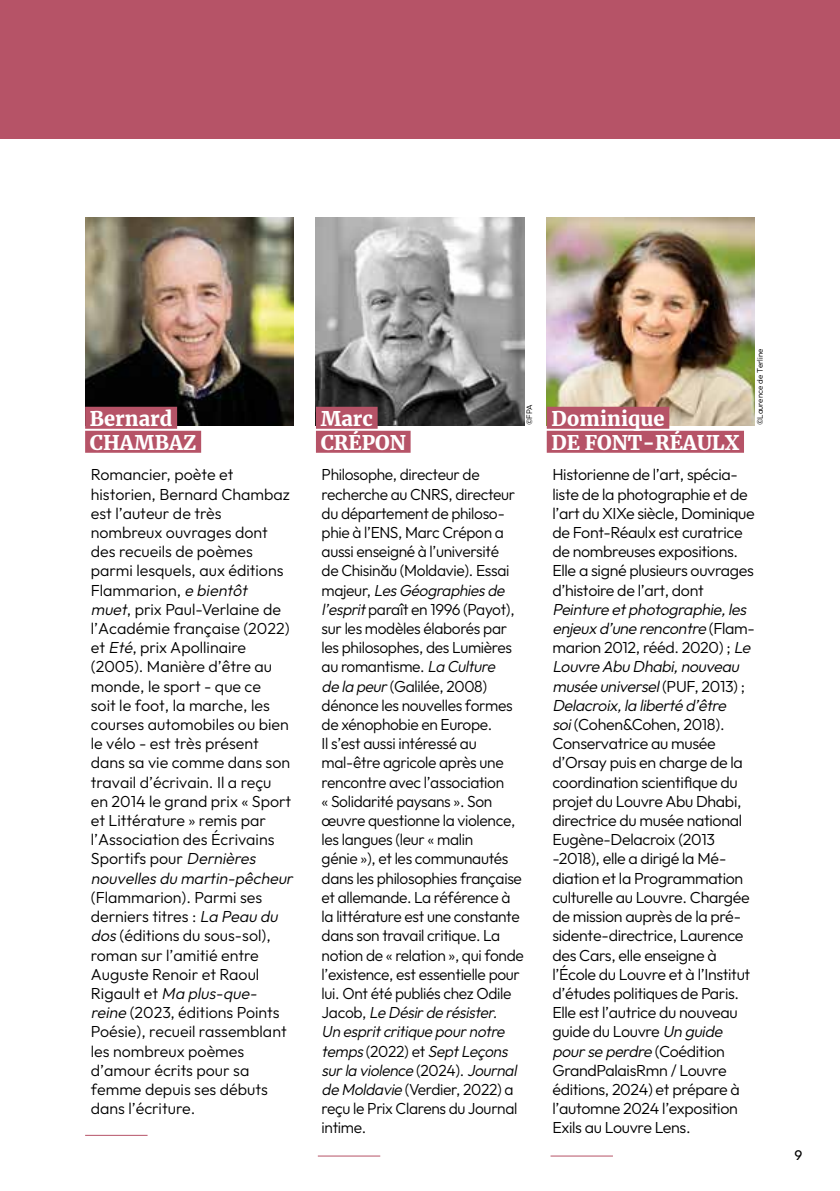
<style>
.page{position:relative;width:840px;height:1191px;background:#fff}
.page>*{position:absolute;margin:0;border:0;box-sizing:border-box;transform-origin:0 0}
.t1{font:900 20px/24px "Merriweather";color:#fff}
.t2{font:100 16px/19.2px "Outfit";letter-spacing:-.02em;color:#000}
.t3{font:100 16px/19.2px "Outfit";color:#000}
.t4{font:100 14px "Outfit";color:#000}
.t5{font:100 8px "Outfit";color:#000}
.s1{font-style:italic}
</style>
<div class="page">
<img style="left:85px;top:218px;width:208px;height:207px">
<img style="left:316px;top:218px;width:207px;height:207px">
<img style="left:546px;top:218px;width:208px;height:207px">
<div style="left:85px;top:407px;width:92px;height:22px;background:#b65367"></div>
<div style="left:85px;top:431px;width:116px;height:22px;background:#b65367"></div>
<div style="left:316px;top:407px;width:61px;height:22px;background:#b65367"></div>
<div style="left:316px;top:431px;width:94px;height:22px;background:#b65367"></div>
<div style="left:546px;top:407px;width:123px;height:22px;background:#b65367"></div>
<div style="left:546px;top:431px;width:197px;height:22px;background:#b65367"></div>
<hr style="left:85px;top:1134px;width:62px;height:1px;background:#b65367">
<hr style="left:317px;top:1155px;width:63px;height:1px;background:#b65367">
<hr style="left:550px;top:1155px;width:62px;height:1px;background:#b65367">
<div style="left:0;top:0;width:839px;height:139px;background:#b65367"></div>
<p class="t1" style="left:90px;top:406px;width:108px">Bernard<br>CHAMBAZ</p>
<p class="t3" style="left:91px;top:465px;width:207px">Romancier, poète et historien, Bernard Chambaz est l’auteur de très nombreux ouvrages dont des recueils de poèmes parmi lesquels, aux éditions<br>Flammarion, <span class="s1">e bientôt<br>muet</span>, prix Paul-Verlaine de l’Académie française (2022) et <span class="s1">Eté</span>, prix Apollinaire (2005). Manière d’être au monde, le sport - que ce<br>soit le foot, la marche, les courses automobiles ou bien le vélo - est très présent dans sa vie comme dans son travail d’écrivain. Il a reçu<br>en 2014 le grand prix « Sport et Littérature » remis par l’Association des Écrivains<br>Sportifs pour <span class="s1">Dernières nouvelles du martin-pêcheur</span></p>
<p class="t3" style="left:91px;top:887px;width:197px">(Flammarion). Parmi ses derniers titres : <span class="s1">La Peau du dos</span> (éditions du sous-sol), roman sur l’amitié entre<br>Auguste Renoir et Raoul<br>Ri g a u l t et <span class="s1">Ma plus-que&shy;reine</span> (2023, éditions Points<br>Poésie), recueil rassemblant les nombreux poèmes d’amour écrits pour sa femme depuis ses débuts dans l’écriture.</p>
<p class="t5" style="left:524px;top:425px;width:23px;rotate:-90deg">©FPA</p>
<p class="t1" style="left:320px;top:406px;width:87px">Marc<br>CRÉPON</p>
<p class="t2" style="left:321px;top:465px;width:204px">Philosophe, directeur de recherche au CNRS, directeur du département de philoso&shy;phie à l’ENS, Marc Crépon a aussi enseigné à l’université<br>de Chisinău (Moldavie). Essai m aj e u r, <span class="s1">LesGéographiesde l’esprit</span>paraît en 1996 (Payot), sur les modèles élaborés par les philosophes, des Lumières au romantisme. <span class="s1">La Culture<br>de la peur</span>(Galilée, 2008) dénonce les nouvelles formes de xénophobie en Europe.<br>Il s’est aussi intéressé au mal-être agricole après une rencontre avec l’association<br>« Solidarité paysans ». Son œuvre questionne la violence, les langues (leur « malin<br>génie »), et les communautés dans les philosophies française et allemande. La référence à la littérature est une constante dans son travail critique. La notion de « relation », qui fonde l’existence, est essentielle pour lui. Ont été publiés chez Odile<br>J a c o b , <span class="s1">Le Désirde résister.<br>Un espritcritique pournotre temps</span>( 2 0 2 2 ) e t <span class="s1">SeptLeçons surla violence</span> ( 2 0 2 4 ) . <span class="s1">Journal de Moldavie</span> (Verdier, 2022) a reçu le Prix Clarens du Journal intime.</p>
<p class="t5" style="left:755px;top:425px;width:78px;rotate:-90deg">©Laurence de Terline</p>
<p class="t1" style="left:551px;top:406px;width:189px">Dominique<br>DE FONT-RÉAULX</p>
<p class="t2" style="left:552px;top:465px;width:204px">Historienne de l’art, spécia&shy;liste de la photographie et de l’art du XIXe siècle, Dominique de Font-Réaulx est curatrice de nombreuses expositions.<br>Elle a signé plusieurs ouvrages d’histoire de l’art, dont</p>
<p class="t2" style="left:552px;top:599px;width:204px"><span class="s1">Peinture etphotographie,les enjeux d’une rencontre</span> ( F l a m - marion 2012, rééd. 2020) ; <span class="s1">Le<br>Louvre Abu Dhabi,nouveau musée universel</span>( P U F, 2 0 1 3 ) ;<br><span class="s1">Delacroix,la liberté d’être soi</span>(Cohen&amp;Cohen, 2018).<br>Conservatrice au musée d’Orsay puis en charge de la coordination scientifique du projet du Louvre Abu Dhabi, directrice du musée national<br>Eugène-Delacroix (2013 -2018), elle a dirigé la Mé&shy;diation et la Programmation culturelle au Louvre. Chargée de mission auprès de la pré&shy;sidente-directrice, Laurence des Cars, elle enseigne à l’École du Louvre et à l’Institut d’études politiques de Paris.<br>Elle est l’autrice du nouveau guide du Louvre <span class="s1">Un guide pourse perdre</span> (Coédition<br>GrandPalaisRmn / Louvre éditions, 2024) et prépare à l’automne 2024 l’exposition<br>Exils au Louvre Lens.</p>
<p class="t4" style="left:794px;top:1146px;width:9px">9</p>
</div>
